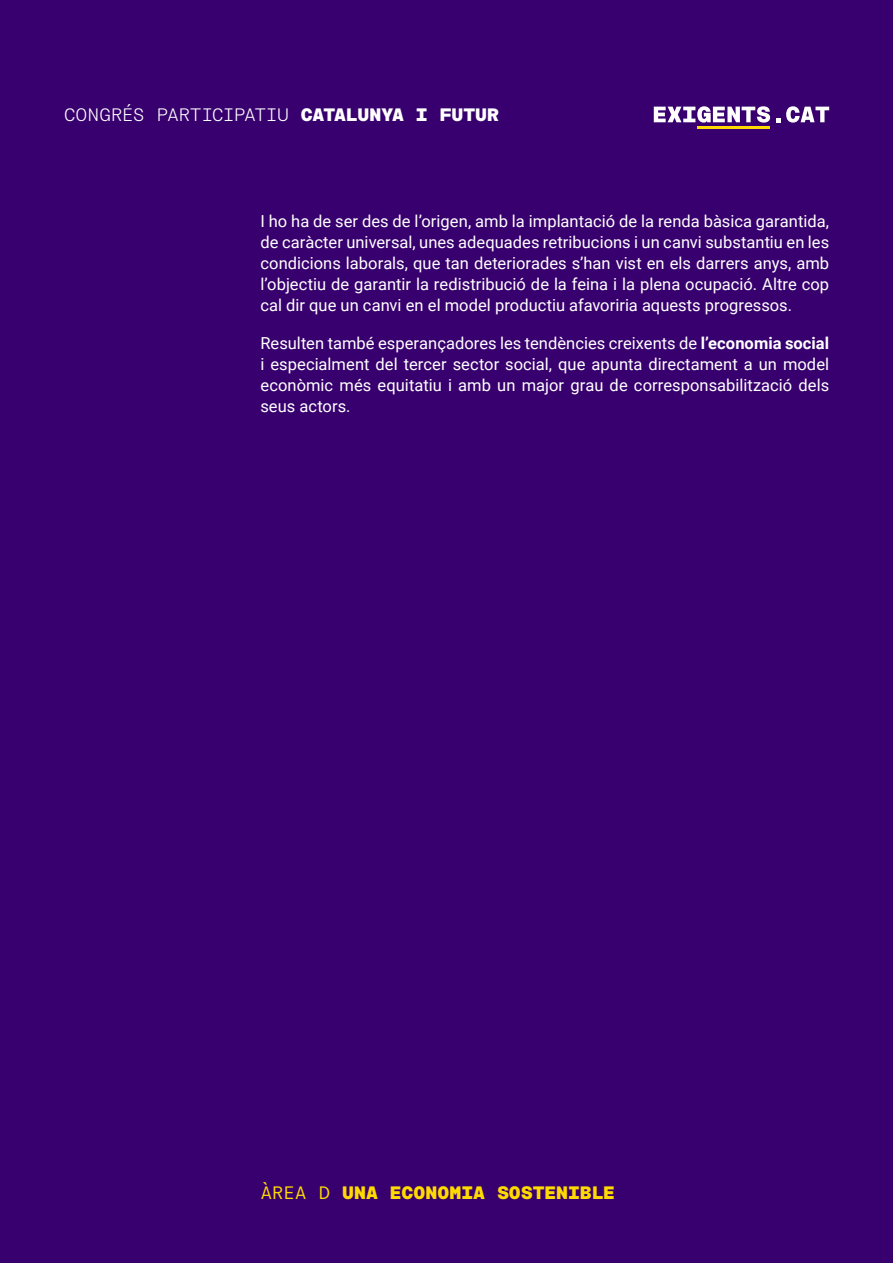
<style>
.page{position:relative;width:893px;height:1263px;background:#38006e}
.page>*{position:absolute;margin:0;border:0;box-sizing:border-box;transform-origin:0 0}
.t1{font:300 18px "Rational TW Display";letter-spacing:-.035em;color:#fff}
.t2{font:800 18px "Rational TW Display";color:#ffda00}
.t3{font:16.5px/21px "Roboto";color:#fff;text-align:justify}
.s1{font-weight:800}
.s2{font-weight:700}
.s3{font-weight:400}
</style>
<div class="page">
<svg style="left:654px;top:106px;width:116px;height:17px"></svg>
<svg style="left:776px;top:118px;width:4px;height:4px"></svg>
<svg style="left:786px;top:106px;width:43px;height:17px"></svg>
<hr style="left:697px;top:126px;width:73px;height:3px;background:#ffda00">
<p class="t1" style="left:64px;top:104px;width:437px">CONGRÉS PARTICIPATIU <span class="s1">CATALUNYA I FUTUR</span></p>
<p class="t3" style="left:260px;top:210px;width:570px">I ho ha de ser des de l’origen, amb la implantació de la renda bàsica garantida, de caràcter universal, unes adequades retribucions i un canvi substantiu en les condicions laborals, que tan deteriorades s’han vist en els darrers anys, amb l’objectiu de garantir la redistribució de la feina i la plena ocupació. Altre cop cal dir que un canvi en el model productiu afavoriria aquests progressos.</p>
<p class="t3" style="left:260px;top:332px;width:570px">Resulten també esperançadores les tendències creixents de <span class="s2">l’economia social </span>i especialment del tercer sector social, que apunta directament a un model econòmic més equitatiu i amb un major grau de corresponsabilització dels seus actors.</p>
<p class="t2" style="left:260px;top:1182px;width:356px"><span class="s3">ÀREA D</span> UNA ECONOMIA SOSTENIBLE</p>
</div>
